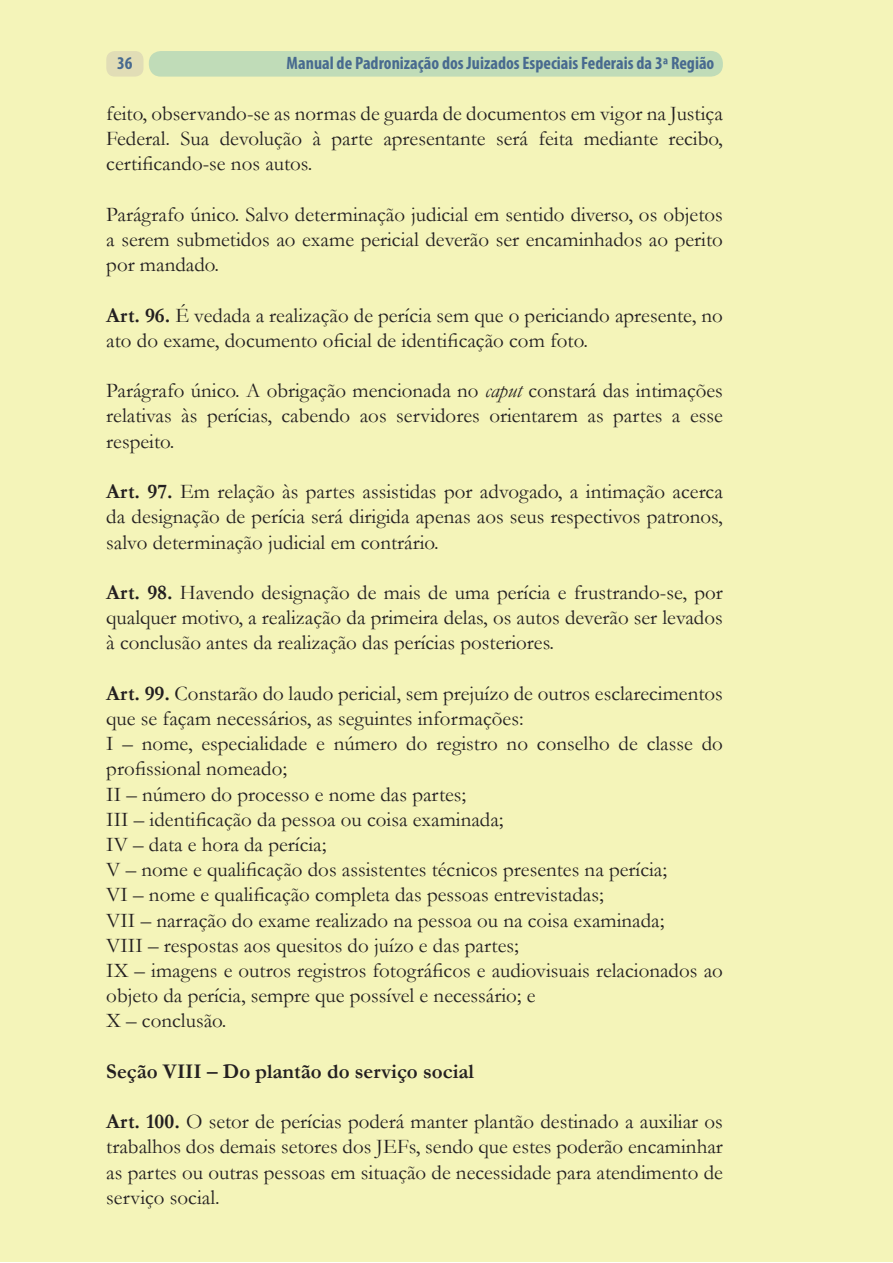
<style>
.page{position:relative;width:893px;height:1263px;background:#fff}
.page>*{position:absolute;margin:0;border:0;box-sizing:border-box;transform-origin:0 0}
.t1{font:21px/25.2px "Garamond";color:#231f20;text-align:justify}
.t2{font:700 21px "Garamond";color:#231f20}
.t3{font:700 condensed 18px "Myriad Pro";color:#486a8f}
.s1{font-weight:700}
.s2{font-style:italic}
</style>
<div class="page">
<div style="left:1px;top:0;width:892px;height:1261px;background:#f4f4b9"></div>
<div style="left:149px;top:51px;width:574px;height:26px;background:#c0dcb8;border-radius:12px"></div>
<div style="left:106px;top:51px;width:38px;height:26px;background:#e1ddb6;border-radius:9px"></div>
<p class="t3" style="left:117px;top:52px;width:17px">36</p>
<p class="t3" style="left:287px;top:52px;width:429px">Manual de Padronização dos Juizados Especiais Federais da 3ª Região</p>
<p class="t1" style="left:106px;top:100px;width:618px">feito, observando-se as normas de guarda de documentos em vigor na Justiça Federal. Sua devolução à parte apresentante será feita mediante recibo, certificando-se nos autos.</p>
<p class="t1" style="left:106px;top:201px;width:618px">Parágrafo único. Salvo determinação judicial em sentido diverso, os objetos a serem submetidos ao exame pericial deverão ser encaminhados ao perito por mandado.</p>
<p class="t1" style="left:106px;top:302px;width:618px"><span class="s1">Art. 96.</span> É vedada a realização de perícia sem que o periciando apresente, no ato do exame, documento oficial de identificação com foto.</p>
<p class="t1" style="left:106px;top:377px;width:618px">Parágrafo único. A obrigação mencionada no <span class="s2">caput</span> constará das intimações relativas às perícias, cabendo aos servidores orientarem as partes a esse respeito.</p>
<p class="t1" style="left:106px;top:478px;width:618px"><span class="s1">Art. 97.</span> Em relação às partes assistidas por advogado, a intimação acerca da designação de perícia será dirigida apenas aos seus respectivos patronos, salvo determinação judicial em contrário.</p>
<p class="t1" style="left:106px;top:579px;width:618px"><span class="s1">Art. 98.</span> Havendo designação de mais de uma perícia e frustrando-se, por qualquer motivo, a realização da primeira delas, os autos deverão ser levados à conclusão antes da realização das perícias posteriores.</p>
<p class="t1" style="left:106px;top:680px;width:618px;text-align:left"><span class="s1">Art. 99.</span> Constarão do laudo pericial, sem prejuízo de outros esclarecimentos que se façam necessários, as seguintes informações:<br>I – nome, especialidade e número do registro no conselho de classe do profissional nomeado;<br>II – número do processo e nome das partes;<br>III – identificação da pessoa ou coisa examinada;<br>IV – data e hora da perícia;<br>V – nome e qualificação dos assistentes técnicos presentes na perícia;<br>VI – nome e qualificação completa das pessoas entrevistadas;<br>VII – narração do exame realizado na pessoa ou na coisa examinada;<br>VIII – respostas aos quesitos do juízo e das partes;<br>IX – imagens e outros registros fotográficos e audiovisuais relacionados ao objeto da perícia, sempre que possível e necessário; e<br>X – conclusão.</p>
<p class="t2" style="left:106px;top:1057px;width:369px">Seção VIII – Do plantão do serviço social</p>
<p class="t1" style="left:106px;top:1108px;width:618px"><span class="s1">Art. 100.</span> O setor de perícias poderá manter plantão destinado a auxiliar os trabalhos dos demais setores dos JEFs, sendo que estes poderão encaminhar as partes ou outras pessoas em situação de necessidade para atendimento de serviço social.</p>
</div>
